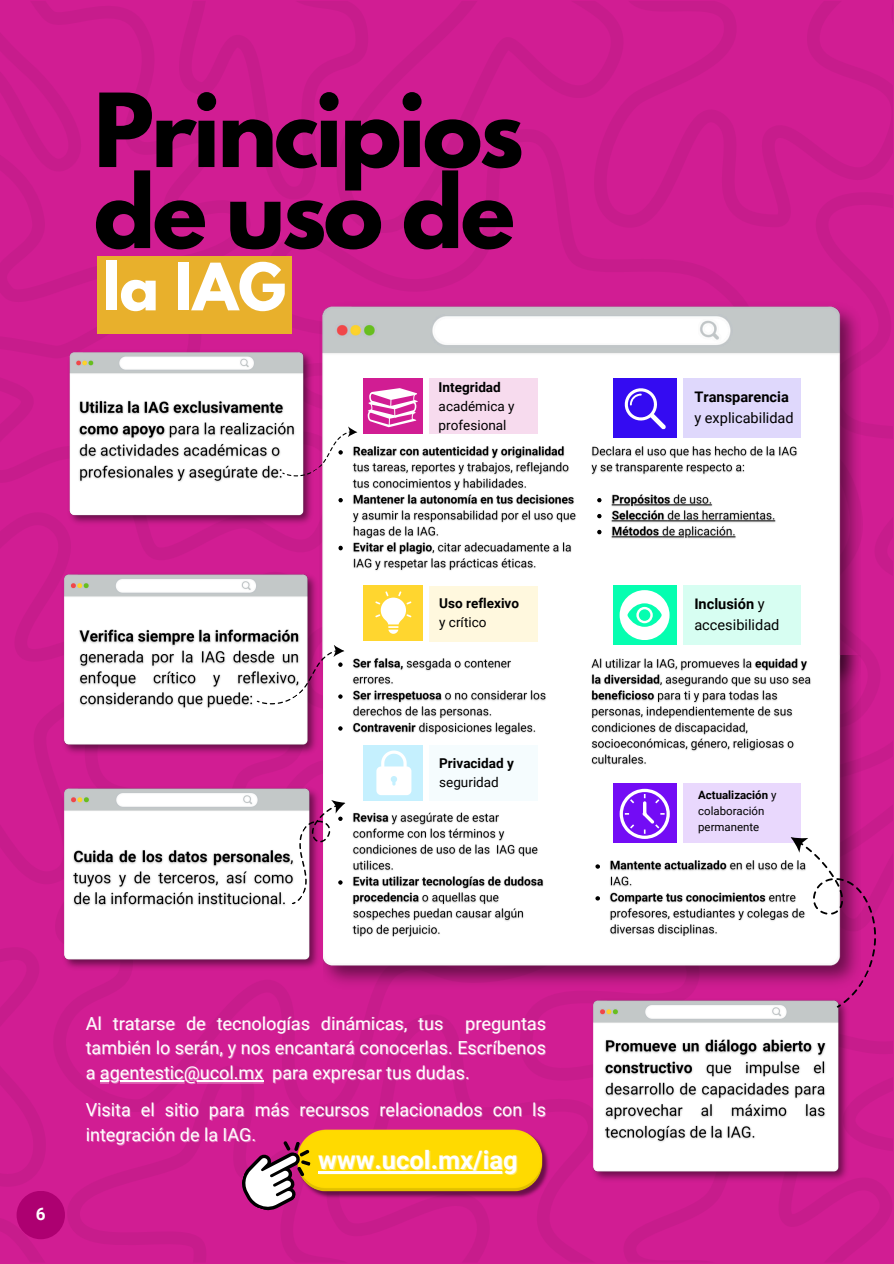
<style>
.page{position:relative;width:894px;height:1264px;background:#fff}
.page>*{position:absolute;margin:0;border:0;box-sizing:border-box;transform-origin:0 0}
.t1{font:700 90.3px/81px "League Spartan";letter-spacing:-.035em;color:#000}
.t2{font:700 57.9px "League Spartan";color:#fff}
.t3{font:700 25.5px "Roboto";color:#fff}
.t4{font:18px "Roboto";color:#fff}
.t5{font:700 17.1px "Roboto";color:#fff}
.t6{font:14.55px/20.2px "Roboto";color:#000}
.t7{font:700 13.5px/18.9px "Roboto";color:#000}
.t8{font:13.5px/18.9px "Roboto";color:#000}
.t9{font:11.4px/15.6px "Roboto";color:#000}
.s1{font-weight:700}
.s2{font-weight:400}
.s3{color:rgb(255 255 255/.4)}
</style>
<div class="page">
<img style="left:0;top:0;width:893px;height:1263px">
<hr style="left:100px;top:1080px;width:163px;height:2px;background:#fff">
<svg style="left:282px;top:424px;width:75px;height:62px"></svg>
<svg style="left:256px;top:641px;width:88px;height:74px"></svg>
<img style="left:281px;top:1129px;width:285px;height:71px">
<hr style="left:318px;top:1170px;width:199px;height:3px;background:#fff">
<svg style="left:235px;top:1139px;width:76px;height:78px"></svg>
<p class="t1" style="left:94px;top:102px;width:431px">Principios de uso de</p>
<h5 class="t2" style="left:102px;top:258px;width:185px">la IAG</h5>
<h6 class="t8" style="left:438px;top:378px;width:77px"><span class="s1">Integridad </span>académica y profesional</h6>
<p class="t7" style="left:439px;top:594px;width:81px">Uso reflexivo <span class="s2">y crítico</span></p>
<h6 class="t7" style="left:439px;top:753px;width:76px">Privacidad y <span class="s2">seguridad</span></h6>
<p class="t5" style="left:36px;top:1204px;width:11px">6</p>
<p class="t4" style="left:86px;top:1012px;width:359px">Al tratarse de tecnologías dinámicas, tus</p>
<p class="t4" style="left:465px;top:1012px;width:82px">preguntas</p>
<p class="t4" style="left:86px;top:1037px;width:461px">también lo serán, y nos encantará conocerlas. Escríbenos</p>
<p class="t4" style="left:86px;top:1062px;width:178px"><span class="s3">a</span> agentestic@ucol.mx</p>
<p class="t4" style="left:272px;top:1062px;width:199px">para expresar tus dudas.</p>
<h4 class="t4" style="left:86px;top:1099px;width:461px">Visita el sitio para más recursos relacionados con ls</h4>
<h4 class="t4" style="left:86px;top:1123px;width:172px">integración de la IAG.</h4>
<p class="t3" style="left:318px;top:1145px;width:201px">www.ucol.mx/iag</p>
<p class="t6" style="left:694px;top:387px;width:101px"><span class="s1">Transparencia </span>y explicabilidad</p>
<h5 class="t6" style="left:694px;top:594px;width:87px"><span class="s1">Inclusión</span> y accesibilidad</h5>
<h6 class="t9" style="left:698px;top:787px;width:80px"><span class="s1">Actualización</span> y colaboración permanente</h6>
</div>
